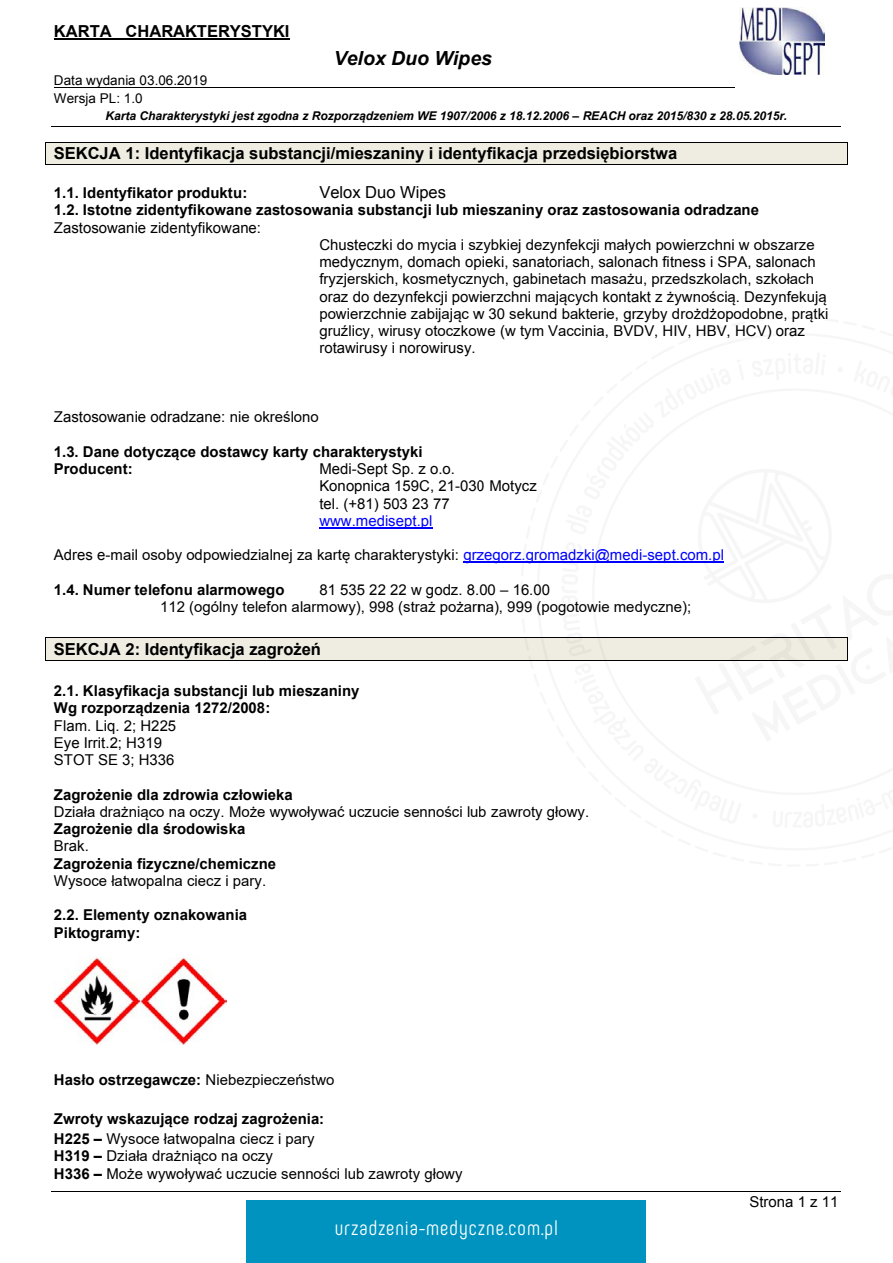
<style>
.page{position:relative;width:893px;height:1263px;background:#fff}
.page>*{position:absolute;margin:0;border:0;box-sizing:border-box;transform-origin:0 0}
.t1{font:21px "Phenomena";letter-spacing:.05em;color:#fff}
.t2{font:italic 700 19.5px "Arial";color:#000}
.t3{font:700 16.5px "Arial";color:#000}
.t4{font:16.5px "Arial";color:#000}
.t5{font:15px/17.2px "Arial";color:#000}
.t6{font:700 15px/17.2px "Arial";color:#000}
.t7{font:15px "Arial";color:#00f}
.t8{font:13.5px/17.9px "Arial";color:#000}
.t9{font:italic 700 12px "Arial";letter-spacing:-.005em;color:#000}
.s1{color:#00f}
.s2{font-weight:400}
.s3{font-weight:700}
</style>
<div class="page">
<hr style="left:54px;top:39px;width:236px;height:1px;background:#000">
<hr style="left:54px;top:87px;width:680px;height:1px;background:#000">
<hr style="left:52px;top:126px;width:789px;height:1px;background:#000">
<hr style="left:52px;top:1191px;width:789px;height:1px;background:#000">
<img style="left:740px;top:8px;width:84px;height:66px">
<div style="left:46px;top:143px;width:801px;height:21px;background:#efece1"></div>
<hr style="left:46px;top:142px;width:801px;height:1px;background:#000">
<hr style="left:46px;top:164px;width:801px;height:1px;background:#000">
<svg style="left:45px;top:142px;width:1px;height:23px"></svg>
<svg style="left:847px;top:142px;width:1px;height:23px"></svg>
<hr style="left:319px;top:527px;width:114px;height:1px;background:#00f">
<hr style="left:463px;top:562px;width:261px;height:1px;background:#00f">
<div style="left:46px;top:638px;width:801px;height:22px;background:#efece1"></div>
<hr style="left:46px;top:637px;width:801px;height:1px;background:#000">
<hr style="left:46px;top:660px;width:801px;height:1px;background:#000">
<svg style="left:45px;top:637px;width:1px;height:24px"></svg>
<img style="left:54px;top:958px;width:173px;height:86px">
<div style="left:247px;top:1201px;width:399px;height:62px;background:#0093bf"></div>
<p class="t3" style="left:54px;top:20px;width:237px">KARTA CHARAKTERYSTYKI</p>
<h2 class="t2" style="left:334px;top:46px;width:160px">Velox Duo Wipes</h2>
<p class="t8" style="left:54px;top:72px;width:155px">Data wydania 03.06.2019<br>Wersja PL: 1.0</p>
<p class="t9" style="left:106px;top:108px;width:683px">Karta Charakterystyki jest zgodna z Rozporządzeniem WE 1907/2006 z 18.12.2006 – REACH oraz 2015/830 z 28.05.2015r.</p>
<p class="t3" style="left:54px;top:142px;width:625px">SEKCJA 1: Identyfikacja substancji/mieszaniny i identyfikacja przedsiębiorstwa</p>
<p class="t6" style="left:54px;top:184px;width:195px">1.1. Identyfikator produktu:</p>
<p class="t4" style="left:319px;top:181px;width:128px">Velox Duo Wipes</p>
<p class="t6" style="left:54px;top:202px;width:707px">1.2. Istotne zidentyfikowane zastosowania substancji lub mieszaniny oraz zastosowania odradzane</p>
<p class="t5" style="left:54px;top:219px;width:209px">Zastosowanie zidentyfikowane:</p>
<p class="t5" style="left:319px;top:236px;width:511px">Chusteczki do mycia i szybkiej dezynfekcji małych powierzchni w obszarze medycznym, domach opieki, sanatoriach, salonach fitness i SPA, salonach fryzjerskich, kosmetycznych, gabinetach masażu, przedszkolach, szkołach oraz do dezynfekcji powierzchni mających kontakt z żywnością. Dezynfekują powierzchnie zabijając w 30 sekund bakterie, grzyby drożdżopodobne, prątki gruźlicy, wirusy otoczkowe (w tym Vaccinia, BVDV, HIV, HBV, HCV) oraz rotawirusy i norowirusy.</p>
<p class="t5" style="left:54px;top:409px;width:266px">Zastosowanie odradzane: nie określono</p>
<p class="t6" style="left:54px;top:443px;width:370px">1.3. Dane dotyczące dostawcy karty charakterystyki<br>Producent:</p>
<p class="t5" style="left:319px;top:460px;width:219px">Medi-Sept Sp. z o.o.<br>Konopnica 159C, 21-030 Motycz tel. (+81) 503 23 77</p>
<p class="t7" style="left:319px;top:511px;width:115px">www.medisept.pl</p>
<p class="t5" style="left:54px;top:546px;width:672px">Adres e-mail osoby odpowiedzialnej za kartę charakterystyki: <span class="s1">grzegorz.gromadzki@medi-sept.com.pl</span></p>
<p class="t6" style="left:54px;top:581px;width:232px">1.4. Numer telefonu alarmowego</p>
<p class="t5" style="left:160px;top:581px;width:533px;text-indent:159px">81 535 22 22 w godz. 8.00 – 16.00<br>112 (ogólny telefon alarmowy), 998 (straż pożarna), 999 (pogotowie medyczne);</p>
<p class="t3" style="left:54px;top:638px;width:269px">SEKCJA 2: Identyfikacja zagrożeń</p>
<p class="t6" style="left:54px;top:683px;width:307px">2.1. Klasyfikacja substancji lub mieszaniny<br>Wg rozporządzenia 1272/2008:</p>
<p class="t5" style="left:54px;top:717px;width:124px">Flam. Liq. 2; H225<br>Eye Irrit.2; H319<br>STOT SE 3; H336</p>
<p class="t6" style="left:54px;top:786px;width:240px">Zagrożenie dla zdrowia człowieka</p>
<p class="t5" style="left:54px;top:803px;width:537px">Działa drażniąco na oczy. Może wywoływać uczucie senności lub zawroty głowy.</p>
<p class="t6" style="left:54px;top:821px;width:193px">Zagrożenie dla środowiska</p>
<p class="t5" style="left:54px;top:838px;width:36px">Brak.</p>
<p class="t6" style="left:54px;top:855px;width:224px">Zagrożenia fizyczne/chemiczne</p>
<p class="t5" style="left:54px;top:872px;width:214px">Wysoce łatwopalna ciecz i pary.</p>
<p class="t6" style="left:54px;top:907px;width:195px">2.2. Elementy oznakowania<br>Piktogramy:</p>
<p class="t6" style="left:54px;top:1071px;width:282px">Hasło ostrzegawcze: <span class="s2">Niebezpieczeństwo</span></p>
<p class="t6" style="left:54px;top:1109px;width:272px;line-height:19.8px">Zwroty wskazujące rodzaj zagrożenia:<br>H225 – <span class="s2">Wysoce łatwopalna ciecz i pary</span></p>
<p class="t5" style="left:54px;top:1147px;width:410px"><span class="s3">H319 –</span> Działa drażniąco na oczy<br><span class="s3">H336 –</span> Może wywoływać uczucie senności lub zawroty głowy</p>
<h1 class="t1" style="left:335px;top:1215px;width:225px">urzadzenia-medyczne.com.pl</h1>
<p class="t5" style="left:749px;top:1193px;width:91px">Strona 1 z 11</p>
</div>
